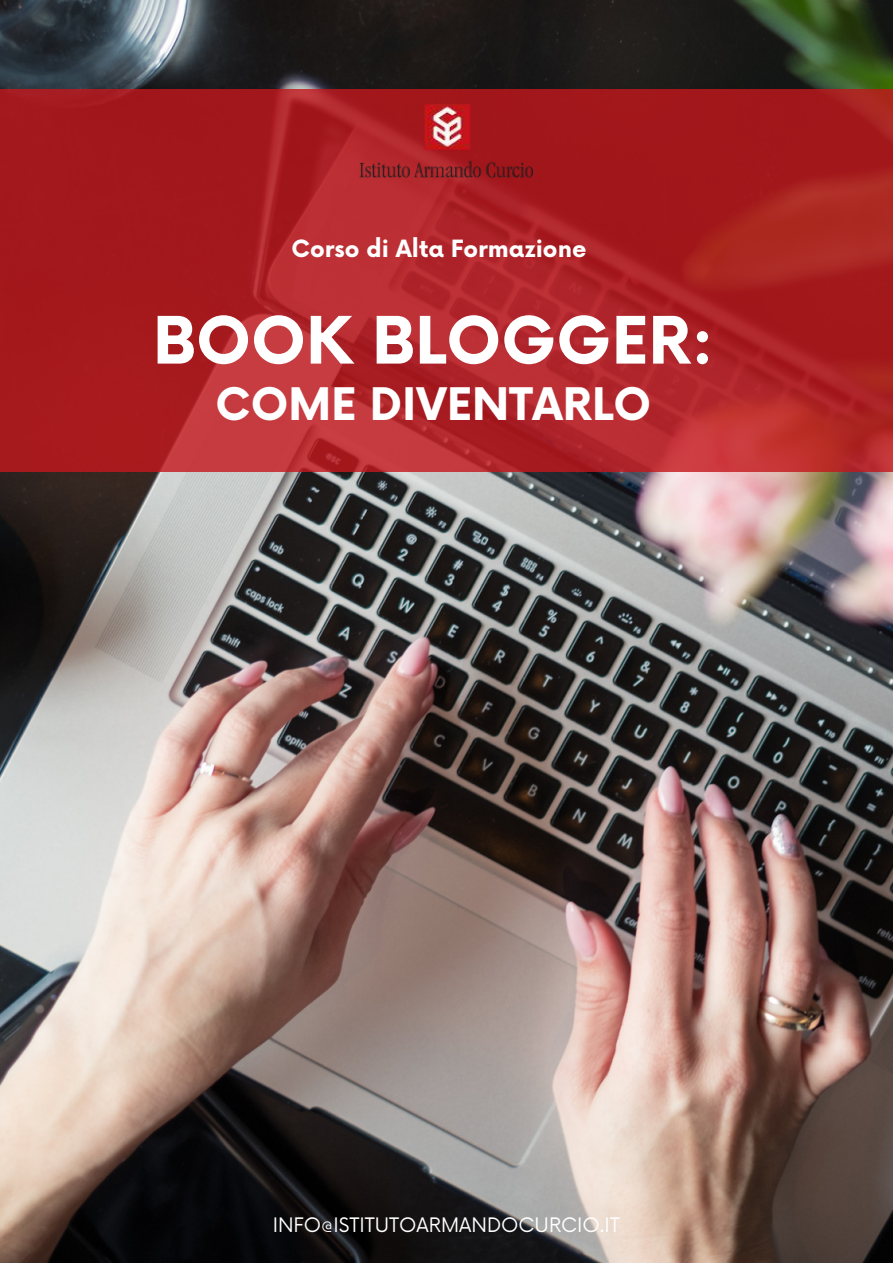
<style>
.page{position:relative;width:893px;height:1264px;background:#fff}
.page>*{position:absolute;margin:0;border:0;box-sizing:border-box;transform-origin:0 0}
.t1{font:700 63.6px "Now";color:#fff}
.t2{font:700 43.65px "Now";color:#fff}
.t3{font:700 23.25px "Now";color:#fff}
.t4{font:19.5px "Now";color:#fff}
</style>
<div class="page">
<img style="left:0;top:0;width:892px;height:1262px">
<svg style="left:0;top:89px;width:892px;height:382px;background:#ac2125"></svg>
<img style="left:359px;top:89px;width:173px;height:114px">
<p class="t3" style="left:291px;top:231px;width:296px">Corso di Alta Formazione</p>
<h1 class="t1" style="left:153px;top:293px;width:562px">BOOK BLOGGER:</h1>
<h2 class="t2" style="left:215px;top:371px;width:437px">COME DIVENTARLO</h2>
<p class="t4" style="left:273px;top:1208px;width:349px">INFO@ISTITUTOARMANDOCURCIO.IT</p>
</div>
